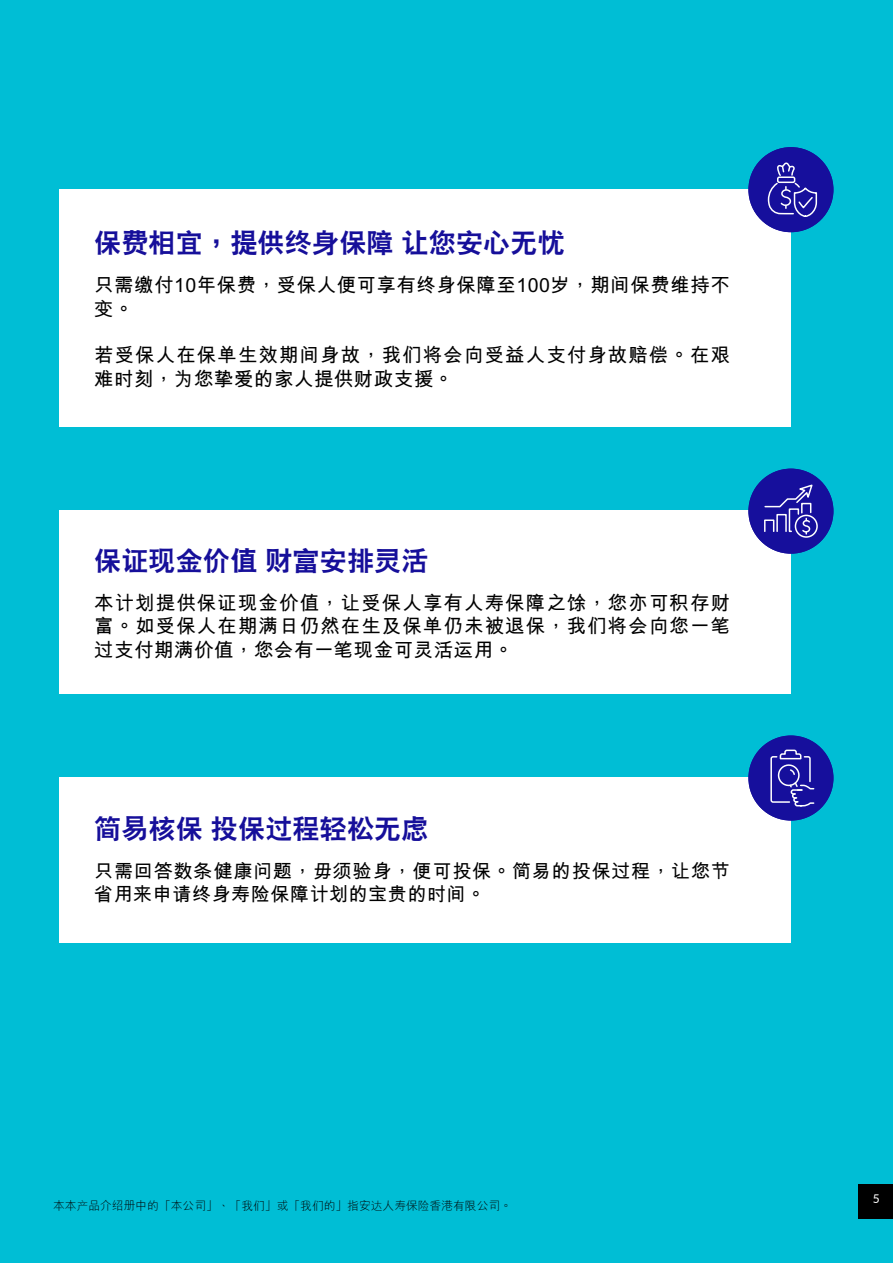
<style>
.page{position:relative;width:893px;height:1263px;background:#00bed5}
.page>*{position:absolute;margin:0;border:0;box-sizing:border-box;transform-origin:0 0}
.t1{font:800 27px "C Hei 2 HKS";letter-spacing:.01em;color:#160f9a}
.t2{font:700 19.5px/23.4px "M Hei HKS";letter-spacing:.025em;color:#000}
.t3{font:700 19.5px/23.4px "M Hei HKS";letter-spacing:.055em;color:#000}
.t4{font:700 19.05px/23px "M Hei HKS";letter-spacing:.04em;color:#000}
.t5{font:12px "Lato";color:#fff}
.t6{font:300 11.7px "M Hei HKS";color:#000}
</style>
<div class="page">
<div style="left:60px;top:190px;width:731px;height:237px;background:#fff"></div>
<div style="left:748px;top:147px;width:85px;height:85px;background:#160f9c;border-radius:50%"></div>
<svg style="left:767px;top:162px;width:51px;height:55px"></svg>
<div style="left:60px;top:511px;width:731px;height:183px;background:#fff"></div>
<div style="left:748px;top:469px;width:85px;height:85px;background:#160f9c;border-radius:50%"></div>
<svg style="left:764px;top:484px;width:50px;height:50px"></svg>
<div style="left:795px;top:515px;width:23px;height:23px;border:2px solid #fff;border-radius:50%"></div>
<div style="left:60px;top:777px;width:731px;height:166px;background:#fff"></div>
<div style="left:748px;top:735px;width:85px;height:85px;background:#160f9c;border-radius:50%"></div>
<svg style="left:770px;top:749px;width:45px;height:58px"></svg>
<div style="left:859px;top:1185px;width:34px;height:34px;background:#000"></div>
<h1 class="t1" style="left:94px;top:225px;width:472px">保費相宜，提供終身保障 讓您安心無憂</h1>
<p class="t2" style="left:94px;top:272px;width:637px">只需繳付10年保費，受保人便可享有終身保障至100歲，期間保費維持不變。</p>
<p class="t3" style="left:94px;top:342px;width:638px">若受保人在保單生效期間身故，我們將會向受益人支付身故賠償。在艱難時刻，為您摯愛的家人提供財政支援。</p>
<h1 class="t1" style="left:94px;top:543px;width:336px">保證現金價值 財富安排靈活</h1>
<p class="t2" style="left:94px;top:590px;width:638px;text-align:justify">本計劃提供保證現金價值，讓受保人享有人壽保障之餘，您亦可積存財富。如受保人在期滿日仍然在生及保單仍未被退保，我們將會向您一筆過支付期滿價值，您會有一筆現金可靈活運用。</p>
<h1 class="t1" style="left:94px;top:811px;width:336px">簡易核保 投保過程輕鬆無慮</h1>
<p class="t4" style="left:94px;top:858px;width:638px">只需回答數條健康問題，毋須驗身，便可投保。簡易的投保過程，讓您節省用來申請終身壽險保障計劃的寶貴的時間。</p>
<p class="t6" style="left:53px;top:1197px;width:460px">本本產品介紹冊中的「本公司」、「我們」或「我們的」指安達人壽保險香港有限公司。</p>
<p class="t5" style="left:873px;top:1190px;width:8px">5</p>
</div>
